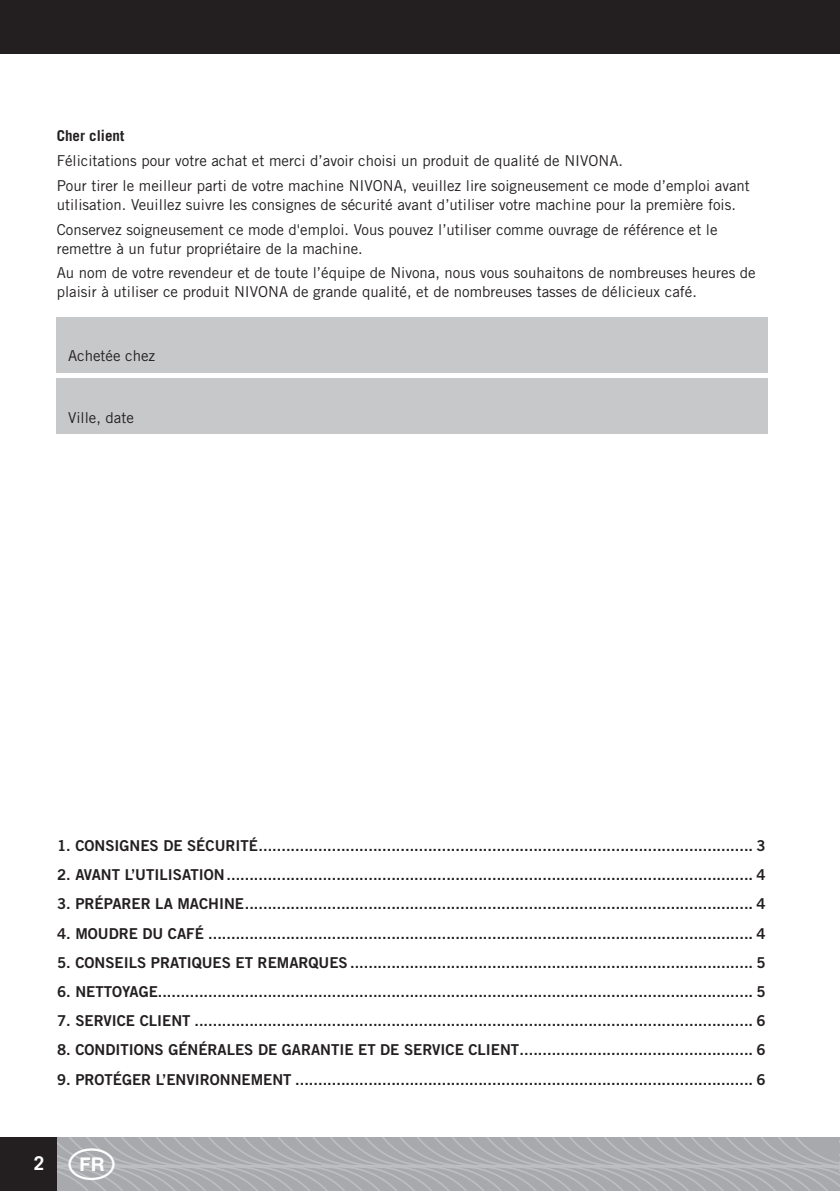
<style>
.page{position:relative;width:840px;height:1191px;background:#fff}
.page>*{position:absolute;margin:0;border:0;box-sizing:border-box;transform-origin:0 0}
.t1{font:700 19px "Trade Gothic LT Std";color:#fff}
.t2{font:15px "Trade Gothic LT Std Bd 2";color:#231f20}
.t3{font:15px/24.6px "Trade Gothic LT Std";color:#231f20}
.t4{font:700 15px "Trade Gothic LT Std";color:#231f20}
</style>
<div class="page">
<div style="left:0;top:0;width:839px;height:53px;background:#231f20"></div>
<svg style="left:57px;top:1137px;width:782px;height:54px;background:#acaeb0"></svg>
<svg style="left:839px;top:1137px;width:1px;height:54px"></svg>
<div style="left:0;top:1137px;width:56px;height:54px;background:#231f20"></div>
<div style="left:57px;top:318px;width:710px;height:55px;background:#c7c8ca"></div>
<div style="left:57px;top:379px;width:710px;height:55px;background:#c7c8ca"></div>
<svg style="left:69px;top:1148px;width:46px;height:32px"></svg>
<p class="t4" style="left:57px;top:127px;width:69px">Cher client</p>
<p class="t3" style="left:57px;top:148px;width:694px">Félicitations pour votre achat et merci d’avoir choisi un produit de qualité de NIVONA.<br>Pour tirer le meilleur parti de votre machine NIVONA, veuillez lire soigneusement ce mode d’emploi avant</p>
<p class="t3" style="left:57px;top:192px;width:680px">utilisation. Veuillez suivre les consignes de sécurité avant d’utiliser votre machine pour la première fois.<br>Conservez soigneusement ce mode d'emploi. Vous pouvez l’utiliser comme ouvrage de référence et le</p>
<p class="t3" style="left:57px;top:236px;width:700px">remettre à un futur propriétaire de la machine.<br>Au nom de votre revendeur et de toute l’équipe de Nivona, nous vous souhaitons de nombreuses heures de</p>
<p class="t3" style="left:57px;top:279px;width:641px">plaisir à utiliser ce produit NIVONA de grande qualité, et de nombreuses tasses de délicieux café.</p>
<p class="t3" style="left:68px;top:344px;width:89px">Achetée chez</p>
<p class="t3" style="left:68px;top:405px;width:67px">Ville, date</p>
<p class="t2" style="left:57px;top:836px;width:709px">1. CONSIGNES DE SÉCURITÉ............................................................................................................ 3</p>
<p class="t2" style="left:57px;top:865px;width:709px">2. AVANT L’UTILISATION................................................................................................................... 4</p>
<p class="t2" style="left:57px;top:894px;width:709px">3. PRÉPARER LA MACHINE............................................................................................................... 4</p>
<p class="t2" style="left:57px;top:924px;width:709px">4. MOUDRE DU CAFÉ ....................................................................................................................... 4</p>
<p class="t2" style="left:57px;top:953px;width:709px">5. CONSEILS PRATIQUES ET REMARQUES ........................................................................................ 5</p>
<p class="t2" style="left:57px;top:982px;width:709px">6. NETTOYAGE.................................................................................................................................. 5</p>
<p class="t2" style="left:57px;top:1011px;width:709px">7. SERVICE CLIENT .......................................................................................................................... 6</p>
<p class="t2" style="left:57px;top:1040px;width:709px">8. CONDITIONS GÉNÉRALES DE GARANTIE ET DE SERVICE CLIENT................................................... 6</p>
<p class="t2" style="left:57px;top:1070px;width:709px">9. PROTÉGER L’ENVIRONNEMENT .................................................................................................... 6</p>
<p class="t1" style="left:34px;top:1151px;width:12px">2</p>
</div>
